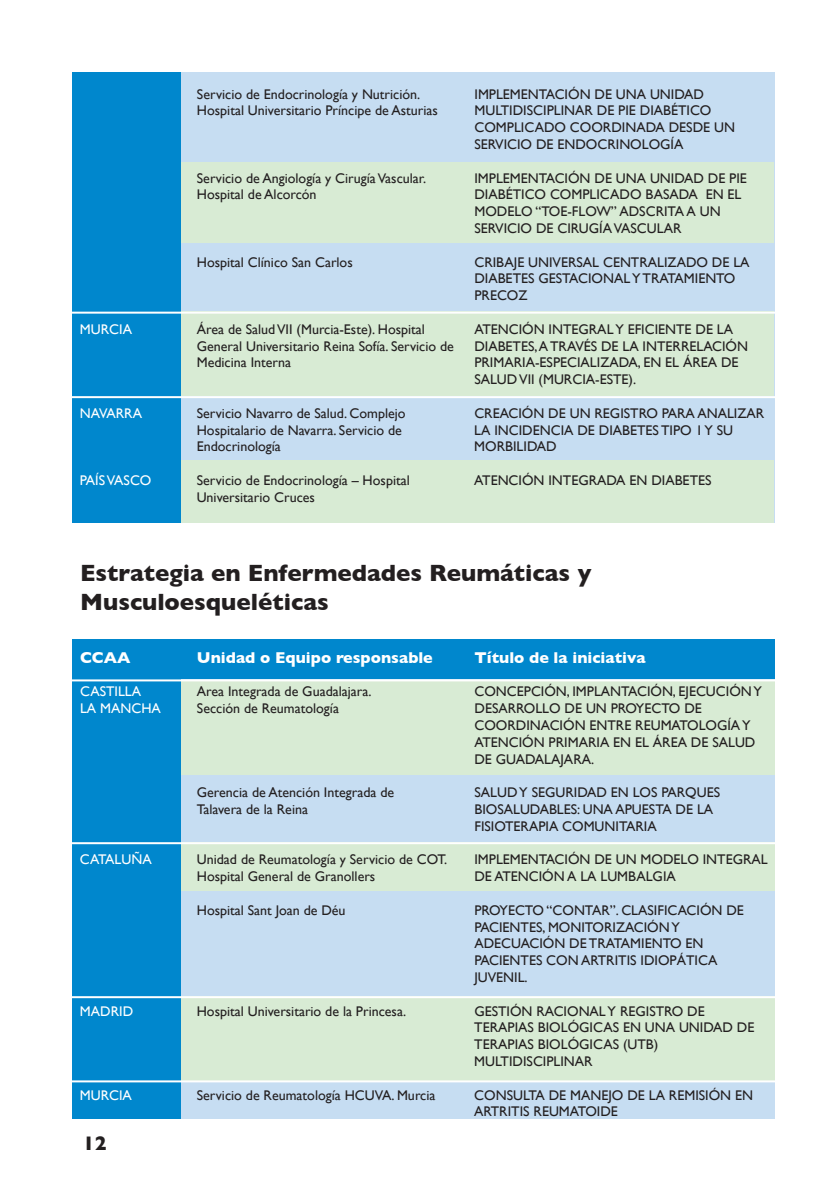
<style>
.page{position:relative;width:840px;height:1191px;background:#fff}
.page>*{position:absolute;margin:0;border:0;box-sizing:border-box;transform-origin:0 0}
.t1{font:700 24px/28.8px "Gill Sans";color:#231f20}
.t2{font:700 20px "Gill Sans";color:#231f20}
.t3{font:700 16px "Gill Sans";color:#fff}
.t4{font:14px/16.8px "Gill Sans";color:#231f20}
.t5{font:14px "Gill Sans";color:#fff}
</style>
<div class="page">
<div style="left:72px;top:72px;width:701px;height:450px;background:#c6ddf2"></div>
<div style="left:72px;top:162px;width:701px;height:80px;background:#d8ebd4"></div>
<div style="left:72px;top:311px;width:701px;height:85px;background:#d8ebd4"></div>
<div style="left:72px;top:460px;width:701px;height:62px;background:#d8ebd4"></div>
<div style="left:73px;top:640px;width:701px;height:479px;background:#c6ddf2"></div>
<div style="left:73px;top:680px;width:701px;height:94px;background:#d8ebd4"></div>
<div style="left:73px;top:842px;width:701px;height:48px;background:#d8ebd4"></div>
<div style="left:73px;top:996px;width:701px;height:84px;background:#d8ebd4"></div>
<div style="left:72px;top:72px;width:108px;height:450px;background:#0087cd"></div>
<div style="left:72px;top:639px;width:108px;height:480px;background:#0087cd"></div>
<div style="left:72px;top:639px;width:702px;height:40px;background:#0087cd"></div>
<hr style="left:71px;top:312px;width:713px;height:2px;background:#fff">
<hr style="left:71px;top:396px;width:713px;height:2px;background:#fff">
<hr style="left:71px;top:679px;width:713px;height:2px;background:#fff">
<hr style="left:71px;top:842px;width:713px;height:2px;background:#fff">
<hr style="left:71px;top:996px;width:713px;height:2px;background:#fff">
<hr style="left:71px;top:1080px;width:713px;height:2px;background:#fff">
<p class="t4" style="left:197px;top:85px;width:225px">Servicio de Endocrinología y Nutrición.</p>
<p class="t4" style="left:474px;top:85px;width:231px">IMPLEMENTACIÓN DE UNA UNIDAD</p>
<p class="t4" style="left:197px;top:102px;width:242px">Hospital Universitario Príncipe de Asturias</p>
<p class="t4" style="left:474px;top:102px;width:262px">MULTIDISCIPLINAR DE PIE DIABÉTICO<br>COMPLICADO COORDINADA DESDE UN<br>SERVICIO DE ENDOCRINOLOGÍA</p>
<p class="t4" style="left:197px;top:169px;width:230px">Servicio de Angiología y Cirugía Vascular.</p>
<p class="t4" style="left:474px;top:169px;width:274px">IMPLEMENTACIÓN DE UNA UNIDAD DE PIE</p>
<p class="t4" style="left:197px;top:186px;width:121px">Hospital de Alcorcón</p>
<p class="t4" style="left:474px;top:186px;width:268px">DIABÉTICO COMPLICADO BASADA EN EL<br>MODELO “TOE-FLOW” ADSCRITA A UN<br>SERVICIO DE CIRUGÍA VASCULAR</p>
<p class="t4" style="left:197px;top:253px;width:157px">Hospital Clínico San Carlos</p>
<p class="t4" style="left:474px;top:253px;width:276px">CRIBAJE UNIVERSAL CENTRALIZADO DE LA<br>DIABETES GESTACIONAL Y TRATAMIENTO<br>PRECOZ</p>
<p class="t5" style="left:80px;top:321px;width:54px">MURCIA</p>
<p class="t4" style="left:197px;top:320px;width:229px">Área de Salud VII (Murcia-Este). Hospital</p>
<p class="t4" style="left:474px;top:320px;width:260px">ATENCIÓN INTEGRAL Y EFICIENTE DE LA</p>
<p class="t4" style="left:197px;top:337px;width:258px">General Universitario Reina Sofía. Servicio de</p>
<p class="t4" style="left:474px;top:337px;width:275px">DIABETES, A TRAVÉS DE LA INTERRELACIÓN</p>
<p class="t4" style="left:197px;top:354px;width:96px">Medicina Interna</p>
<p class="t4" style="left:474px;top:354px;width:265px">PRIMARIA-ESPECIALIZADA, EN EL ÁREA DE<br>SALUD VII (MURCIA-ESTE).</p>
<p class="t5" style="left:80px;top:405px;width:64px">NAVARRA</p>
<p class="t4" style="left:197px;top:404px;width:210px">Servicio Navarro de Salud. Complejo</p>
<p class="t4" style="left:474px;top:404px;width:291px">CREACIÓN DE UN REGISTRO PARA ANALIZAR</p>
<p class="t4" style="left:197px;top:421px;width:206px">Hospitalario de Navarra. Servicio de</p>
<p class="t4" style="left:474px;top:421px;width:260px">LA INCIDENCIA DE DIABETES TIPO 1 Y SU</p>
<p class="t4" style="left:197px;top:438px;width:86px">Endocrinología</p>
<p class="t4" style="left:474px;top:438px;width:84px">MORBILIDAD</p>
<p class="t5" style="left:80px;top:472px;width:73px">PAÍS VASCO</p>
<p class="t4" style="left:196px;top:472px;width:214px">Servicio de Endocrinología – Hospital</p>
<p class="t4" style="left:474px;top:472px;width:238px">ATENCIÓN INTEGRADA EN DIABETES</p>
<p class="t4" style="left:196px;top:488px;width:120px">Universitario Cruces</p>
<h1 class="t1" style="left:80px;top:558px;width:512px">Estrategia en Enfermedades Reumáticas y<br>Musculoesqueléticas</h1>
<p class="t3" style="left:80px;top:648px;width:52px">CCAA</p>
<p class="t3" style="left:197px;top:648px;width:237px">Unidad o Equipo responsable</p>
<p class="t3" style="left:474px;top:648px;width:172px">Título de la iniciativa</p>
<p class="t5" style="left:80px;top:683px;width:63px">CASTILLA</p>
<p class="t4" style="left:197px;top:683px;width:176px">Area Integrada de Guadalajara.</p>
<p class="t4" style="left:474px;top:683px;width:289px">CONCEPCIÓN, IMPLANTACIÓN, EJECUCIÓN Y</p>
<p class="t5" style="left:80px;top:700px;width:82px">LA MANCHA</p>
<p class="t4" style="left:197px;top:700px;width:143px">Sección de Reumatología</p>
<p class="t4" style="left:474px;top:700px;width:282px">DESARROLLO DE UN PROYECTO DE<br>COORDINACIÓN ENTRE REUMATOLOGÍA Y<br>ATENCIÓN PRIMARIA EN EL ÁREA DE SALUD<br>DE GUADALAJARA.</p>
<p class="t4" style="left:197px;top:784px;width:199px">Gerencia de Atención Integrada de</p>
<p class="t4" style="left:474px;top:784px;width:247px">SALUD Y SEGURIDAD EN LOS PARQUES</p>
<p class="t4" style="left:197px;top:800px;width:113px">Talavera de la Reina</p>
<p class="t4" style="left:474px;top:800px;width:240px">BIOSALUDABLES: UNA APUESTA DE LA<br>FISIOTERAPIA COMUNITARIA</p>
<p class="t5" style="left:80px;top:851px;width:73px">CATALUÑA</p>
<p class="t4" style="left:197px;top:851px;width:252px">Unidad de Reumatología y Servicio de COT.</p>
<p class="t4" style="left:474px;top:851px;width:295px">IMPLEMENTACIÓN DE UN MODELO INTEGRAL</p>
<p class="t4" style="left:197px;top:868px;width:180px">Hospital General de Granollers</p>
<p class="t4" style="left:474px;top:868px;width:203px">DE ATENCIÓN A LA LUMBALGIA</p>
<p class="t4" style="left:197px;top:901px;width:150px">Hospital Sant Joan de Déu</p>
<p class="t4" style="left:474px;top:901px;width:271px">PROYECTO “CONTAR”. CLASIFICACIÓN DE<br>PACIENTES, MONITORIZACIÓN Y<br>ADECUACIÓN DE TRATAMIENTO EN<br>PACIENTES CON ARTRITIS IDIOPÁTICA<br>JUVENIL.</p>
<p class="t5" style="left:80px;top:1002px;width:55px">MADRID</p>
<p class="t4" style="left:197px;top:1002px;width:211px">Hospital Universitario de la Princesa.</p>
<p class="t4" style="left:474px;top:1002px;width:281px">GESTIÓN RACIONAL Y REGISTRO DE<br>TERAPIAS BIOLÓGICAS EN UNA UNIDAD DE<br>TERAPIAS BIOLÓGICAS (UTB)<br>MULTIDISCIPLINAR</p>
<p class="t5" style="left:80px;top:1086px;width:54px">MURCIA</p>
<p class="t4" style="left:196px;top:1086px;width:240px">Servicio de Reumatología HCUVA. Murcia</p>
<p class="t4" style="left:474px;top:1086px;width:280px">CONSULTA DE MANEJO DE LA REMISIÓN EN<br>ARTRITIS REUMATOIDE</p>
<h2 class="t2" style="left:83px;top:1131px;width:25px">12</h2>
</div>
